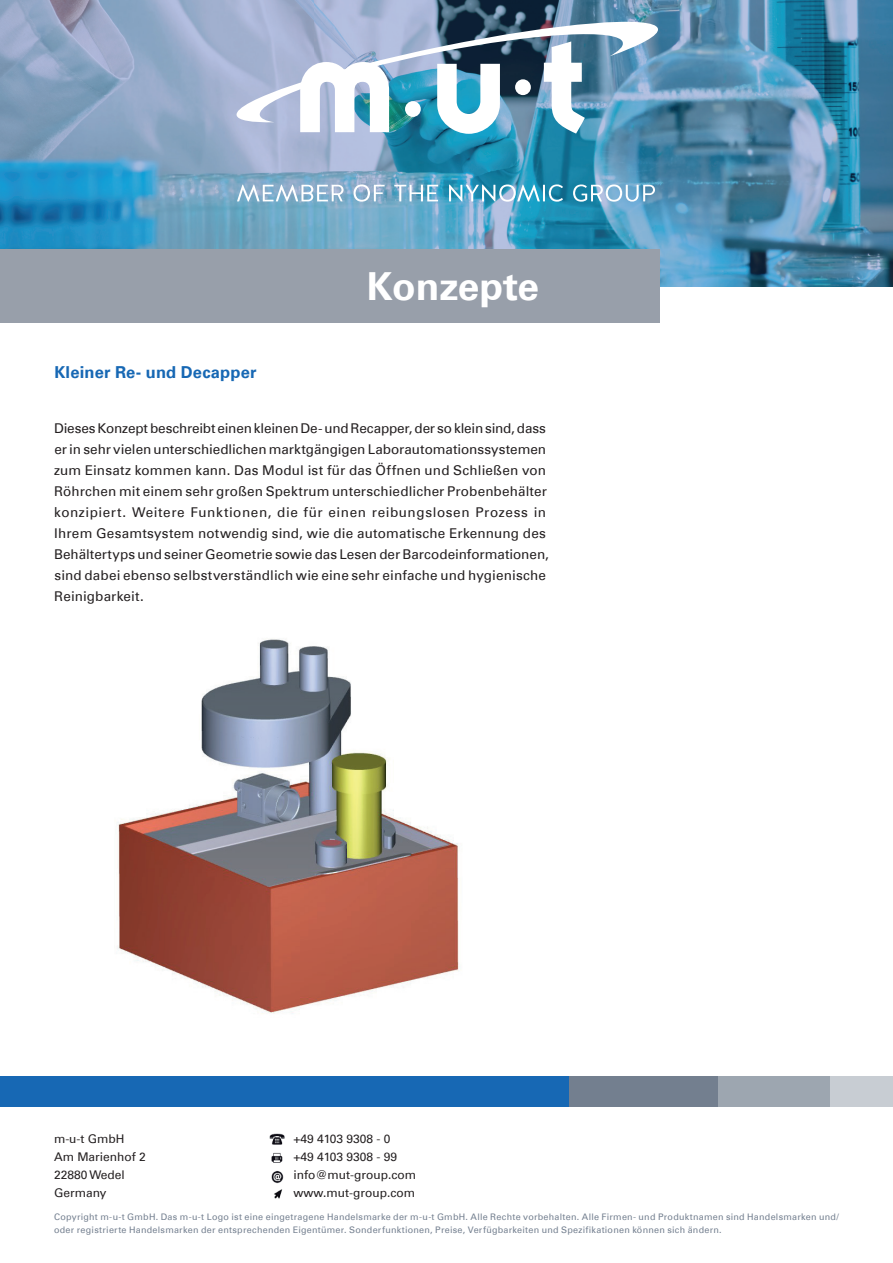
<style>
.page{position:relative;width:893px;height:1263px;background:#fff}
.page>*{position:absolute;margin:0;border:0;box-sizing:border-box;transform-origin:0 0}
.t1{font:700 38.7px "Univers Com 65";color:#fff}
.t2{font:700 16.5px "Univers Com 65";letter-spacing:.01em;color:#1768b4}
.t3{font:13.5px/21px "Univers Com 55 Roman";letter-spacing:.01em;color:#231f20}
.t4{font:12px/18px "Univers Com 55 Roman";color:#231f20}
.t5{font:9px/13.5px "Univers Com 55 Roman";letter-spacing:.03em;color:#737f8f}
</style>
<div class="page">
<img style="left:117px;top:639px;width:342px;height:375px">
<img style="left:0;top:0;width:893px;height:286px">
<svg style="left:237px;top:185px;width:106px;height:17px"></svg>
<svg style="left:354px;top:184px;width:31px;height:18px"></svg>
<svg style="left:394px;top:185px;width:44px;height:16px"></svg>
<svg style="left:449px;top:184px;width:114px;height:18px"></svg>
<svg style="left:573px;top:184px;width:82px;height:18px"></svg>
<svg style="left:300px;top:123px;width:89px;height:9px"></svg>
<svg style="left:437px;top:123px;width:63px;height:11px"></svg>
<svg style="left:544px;top:123px;width:41px;height:11px"></svg>
<svg style="left:234px;top:15px;width:425px;height:108px"></svg>
<div style="left:515px;top:79px;width:16px;height:16px;background:#fff;border-radius:50%"></div>
<div style="left:405px;top:101px;width:16px;height:16px;background:#fff;border-radius:50%"></div>
<div style="left:0;top:250px;width:659px;height:73px;background:#989faa"></div>
<img style="left:271px;top:1152px;width:12px;height:11px">
<img style="left:271px;top:1171px;width:13px;height:13px">
<img style="left:274px;top:1189px;width:9px;height:10px">
<img style="left:269px;top:1133px;width:16px;height:12px">
<div style="left:0;top:1076px;width:569px;height:30px;background:#1768b4"></div>
<div style="left:829px;top:1076px;width:64px;height:30px;background:#c8cdd3"></div>
<div style="left:718px;top:1076px;width:111px;height:30px;background:#9da6b0"></div>
<div style="left:569px;top:1076px;width:149px;height:30px;background:#737f8f"></div>
<p class="t2" style="left:54px;top:363px;width:204px">Kleiner Re- und Decapper</p>
<h1 class="t1" style="left:367px;top:264px;width:174px">Konzepte</h1>
<p class="t3" style="left:54px;top:418px;width:496px">Dieses Konzept beschreibt einen kleinen De- und Recapper, der so klein sind, dass er in sehr vielen unterschiedlichen marktgängigen Laborautomationssystemen zum Einsatz kommen kann. Das Modul ist für das Öffnen und Schließen von Röhrchen mit einem sehr großen Spektrum unterschiedlicher Probenbehälter konzipiert. Weitere Funktionen, die für einen reibungslosen Prozess in Ihrem Gesamtsystem notwendig sind, wie die automatische Erkennung des Behältertyps und seiner Geometrie sowie das Lesen der Barcodeinformationen, sind dabei ebenso selbstverständlich wie eine sehr einfache und hygienische Reinigbarkeit.</p>
<p class="t4" style="left:54px;top:1130px;width:93px">m-u-t GmbH<br>Am Marienhof 2<br>22880 Wedel<br>Germany</p>
<p class="t4" style="left:293px;top:1130px;width:124px">+49 4103 9308 - 0<br>+49 4103 9308 - 99 info@mut-group.com www.mut-group.com</p>
<p class="t5" style="left:54px;top:1210px;width:786px">Copyright m-u-t GmbH. Das m-u-t Logo ist eine eingetragene Handelsmarke der m-u-t GmbH. Alle Rechte vorbehalten. Alle Firmen- und Produktnamen sind Handelsmarken und/ oder registrierte Handelsmarken der entsprechenden Eigentümer. Sonderfunktionen, Preise, Verfügbarkeiten und Spezifikationen können sich ändern.</p>
</div>
